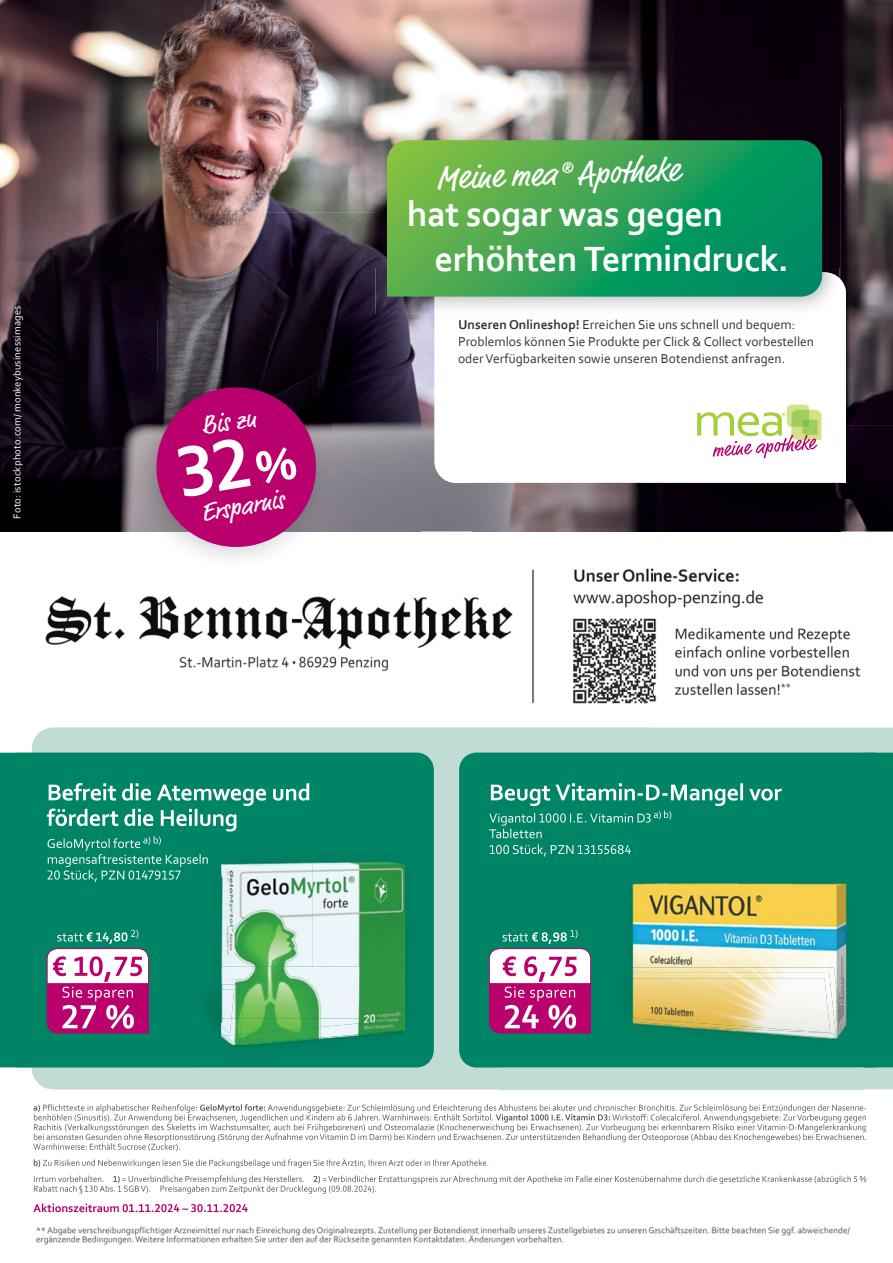
<style>
.page{position:relative;width:893px;height:1263px;background:#fff}
.page>*{position:absolute;margin:0;border:0;box-sizing:border-box;transform-origin:0 0}
.t1{font:700 36.75px/45.2px "Corbel";letter-spacing:-.015em;color:#fff}
.t2{font:33px "Market Pro";color:#fff}
.t3{font:25.65px "Market Pro";color:#fff}
.t4{font:13.5px/17.2px "Corbel";color:#333332}
.t5{font:10.5px "Corbel";letter-spacing:.015em;color:#fff}
.s1{font-weight:700}
</style>
<div class="page">
<img style="left:0;top:0;width:840px;height:106px">
<img style="left:840px;top:0;width:53px;height:531px">
<img style="left:0;top:106px;width:420px;height:213px">
<img style="left:420px;top:106px;width:421px;height:53px">
<img style="left:839px;top:159px;width:2px;height:113px">
<img style="left:420px;top:314px;width:53px;height:217px">
<img style="left:0;top:319px;width:157px;height:106px">
<img style="left:157px;top:319px;width:263px;height:53px">
<img style="left:332px;top:372px;width:88px;height:159px">
<img style="left:0;top:425px;width:135px;height:106px">
<img style="left:473px;top:483px;width:368px;height:48px">
<div style="left:0;top:753px;width:17px;height:314px;background:#008466"></div>
<div style="left:876px;top:753px;width:17px;height:314px;background:#008466"></div>
<img style="left:135px;top:372px;width:197px;height:185px">
<div style="left:17px;top:753px;width:13px;height:314px;background:#008466"></div>
<div style="left:863px;top:753px;width:13px;height:314px;background:#008466"></div>
<svg style="left:435px;top:272px;width:411px;height:211px"></svg>
<svg style="left:697px;top:405px;width:124px;height:53px"></svg>
<img style="left:376px;top:129px;width:463px;height:185px">
<img style="left:435px;top:272px;width:404px;height:42px">
<svg style="left:387px;top:140px;width:435px;height:157px;background:#32a256"></svg>
<img style="left:30px;top:557px;width:625px;height:196px">
<img style="left:655px;top:568px;width:208px;height:160px">
<img style="left:30px;top:1067px;width:625px;height:178px">
<img style="left:655px;top:1089px;width:208px;height:147px">
<div style="left:32px;top:728px;width:831px;height:51px;background:#c0dcd4"></div>
<div style="left:396px;top:779px;width:103px;height:310px;background:#c0dcd4"></div>
<div style="left:32px;top:1067px;width:364px;height:22px;background:#c0dcd4"></div>
<div style="left:499px;top:1067px;width:364px;height:22px;background:#c0dcd4"></div>
<div style="left:32px;top:753px;width:402px;height:314px;background:#008466"></div>
<div style="left:196px;top:837px;width:234px;height:230px;background:#008365"></div>
<img style="left:239px;top:1019px;width:167px;height:28px">
<img style="left:196px;top:979px;width:43px;height:72px">
<img style="left:221px;top:1045px;width:18px;height:2px">
<img style="left:196px;top:984px;width:25px;height:49px">
<svg style="left:417px;top:1060px;width:13px;height:8px"></svg>
<img style="left:196px;top:1067px;width:224px;height:1px">
<img style="left:221px;top:862px;width:184px;height:183px">
<img style="left:242px;top:1021px;width:162px;height:23px">
<img style="left:221px;top:979px;width:25px;height:40px">
<img style="left:221px;top:1019px;width:21px;height:26px">
<img style="left:223px;top:1034px;width:18px;height:11px">
<img style="left:221px;top:984px;width:19px;height:35px">
<img style="left:235px;top:1019px;width:2px;height:17px">
<svg style="left:221px;top:1019px;width:14px;height:23px"></svg>
<div style="left:47px;top:984px;width:102px;height:49px;background:#ba006d"></div>
<img style="left:47px;top:948px;width:102px;height:36px">
<img style="left:49px;top:783px;width:262px;height:23px">
<img style="left:47px;top:808px;width:189px;height:23px">
<img style="left:48px;top:838px;width:92px;height:13px">
<img style="left:141px;top:836px;width:20px;height:9px">
<img style="left:48px;top:854px;width:148px;height:13px">
<svg style="left:196px;top:854px;width:12px;height:13px"></svg>
<img style="left:47px;top:870px;width:134px;height:12px">
<img style="left:459px;top:753px;width:404px;height:314px">
<div style="left:489px;top:984px;width:102px;height:49px;background:#ba006d"></div>
<img style="left:489px;top:948px;width:102px;height:36px">
<img style="left:491px;top:783px;width:291px;height:23px">
<img style="left:489px;top:813px;width:162px;height:13px">
<img style="left:651px;top:810px;width:20px;height:10px">
<img style="left:489px;top:829px;width:53px;height:9px">
<img style="left:490px;top:844px;width:141px;height:12px">
<img style="left:57px;top:933px;width:26px;height:8px">
<img style="left:83px;top:932px;width:45px;height:12px">
<svg style="left:131px;top:930px;width:7px;height:8px"></svg>
<img style="left:53px;top:956px;width:89px;height:26px">
<img style="left:62px;top:986px;width:71px;height:15px">
<img style="left:62px;top:1005px;width:72px;height:24px">
<img style="left:503px;top:933px;width:25px;height:8px">
<img style="left:529px;top:932px;width:38px;height:12px">
<svg style="left:570px;top:930px;width:8px;height:8px"></svg>
<img style="left:503px;top:956px;width:73px;height:26px">
<img style="left:505px;top:986px;width:70px;height:15px">
<img style="left:505px;top:1005px;width:71px;height:24px">
<svg style="left:34px;top:1104px;width:6px;height:8px"></svg>
<img style="left:43px;top:1104px;width:155px;height:9px">
<img style="left:200px;top:1104px;width:66px;height:9px">
<img style="left:266px;top:1104px;width:597px;height:9px">
<img style="left:34px;top:1114px;width:460px;height:8px">
<img style="left:496px;top:1114px;width:115px;height:8px">
<img style="left:611px;top:1114px;width:252px;height:8px">
<img style="left:34px;top:1124px;width:829px;height:9px">
<img style="left:34px;top:1133px;width:829px;height:9px">
<img style="left:33px;top:1143px;width:148px;height:8px">
<svg style="left:34px;top:1159px;width:7px;height:8px"></svg>
<img style="left:43px;top:1159px;width:445px;height:9px">
<img style="left:34px;top:1175px;width:77px;height:7px">
<svg style="left:113px;top:1176px;width:7px;height:7px"></svg>
<img style="left:120px;top:1175px;width:192px;height:9px">
<svg style="left:314px;top:1176px;width:6px;height:7px"></svg>
<img style="left:321px;top:1175px;width:542px;height:9px">
<img style="left:34px;top:1185px;width:342px;height:9px">
<img style="left:33px;top:1203px;width:215px;height:9px">
<div style="left:459px;top:319px;width:120px;height:13px;background:#fff"></div>
<div style="left:580px;top:319px;width:215px;height:13px;background:#fff"></div>
<div style="left:459px;top:336px;width:355px;height:13px;background:#fff"></div>
<div style="left:459px;top:354px;width:325px;height:12px;background:#fff"></div>
<svg style="left:150px;top:381px;width:172px;height:172px;background:#a52672"></svg>
<p class="t5" style="left:11px;top:519px;width:215px;rotate:-90deg">Foto: istockphoto.com/ monkeybusinessimages</p>
<h3 class="t3" style="left:199px;top:409px;width:56px;rotate:-9deg">Bis zu</h3>
<h3 class="t3" style="left:199px;top:495px;width:85px;rotate:-9deg">Ersparnis</h3>
<h2 class="t2" style="left:435px;top:156px;width:245px;rotate:-2deg">Meine mea <sup>®</sup> Apotheke</h2>
<h1 class="t1" style="left:435px;top:190px;width:356px;text-indent:-27px">hat sogar was gegen erhöhten Termindruck.</h1>
<p class="t4" style="left:458px;top:315px;width:357px"><span class="s1">Unseren Onlineshop!</span> Erreichen Sie uns schnell und bequem:<br>Problemlos können Sie Produkte per Click &amp; Collect vorbestellen oder Verfügbarkeiten sowie unseren Botendienst anfragen.</p>
</div>
